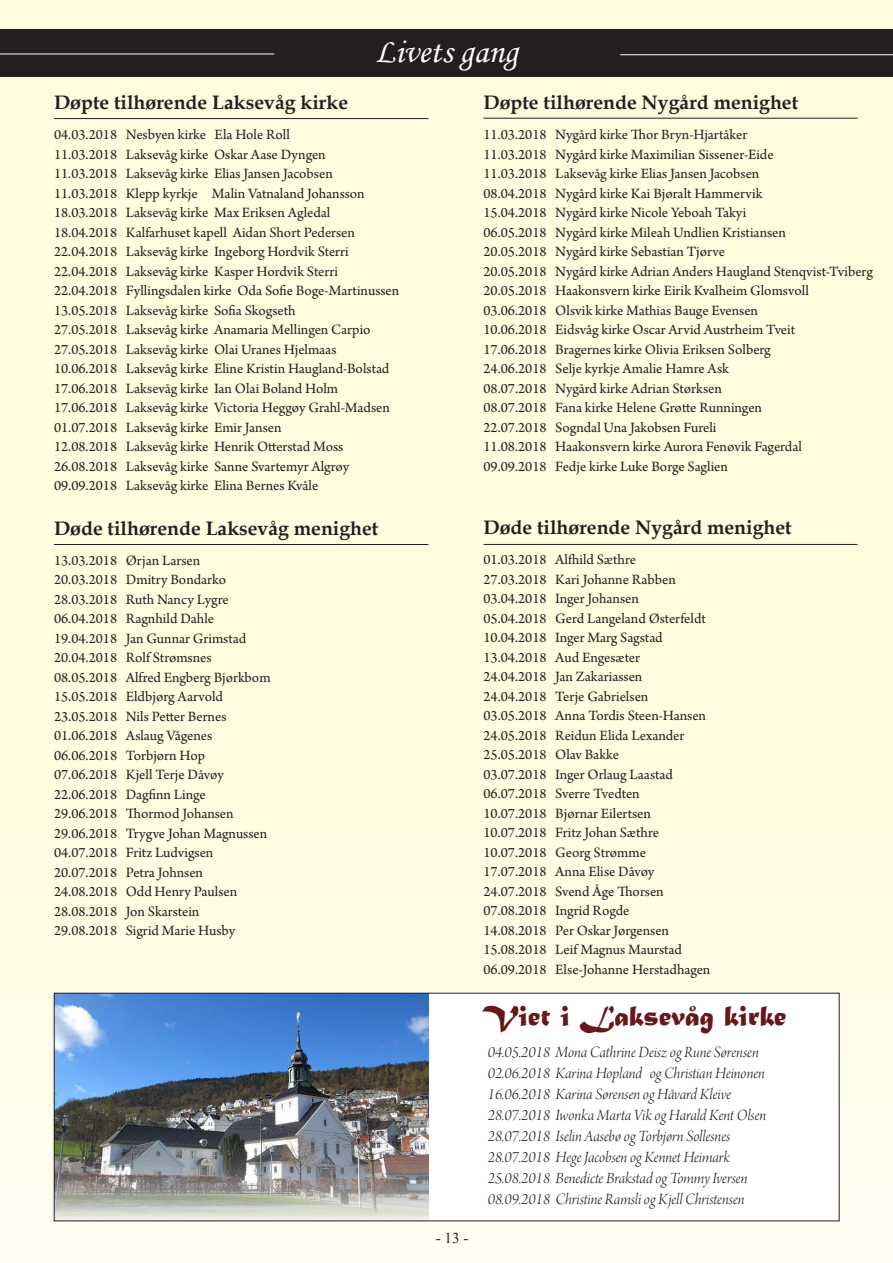
<style>
.page{position:relative;width:893px;height:1263px;background:#fffce0}
.page>*{position:absolute;margin:0;border:0;box-sizing:border-box;transform-origin:0 0}
.t1{font:34.5px "Monotype Corsiva";color:#fff}
.t2{font:30px "Matura MT Script Capitals";color:#66171a}
.t3{font:700 19.5px "Book Antiqua";color:#231f20}
.t4{font:16.5px "Arno Pro Light Italic Display";color:#231f20}
.t5{font:15px "Arno Pro";color:#231f20}
.t6{font:15px "Times New Roman";color:#231f20}
</style>
<div class="page">
<div style="left:54px;top:992px;width:785px;height:229px;background:#fff"></div>
<div style="left:0;top:29px;width:893px;height:48px;background:#231f20"></div>
<hr style="left:0;top:54px;width:274px;height:1px;background:#fff">
<hr style="left:620px;top:54px;width:273px;height:1px;background:#fff">
<img style="left:56px;top:995px;width:372px;height:224px">
<hr style="left:483px;top:118px;width:374px;height:1px;background:#231f20">
<hr style="left:54px;top:118px;width:374px;height:1px;background:#231f20">
<hr style="left:54px;top:544px;width:374px;height:1px;background:#231f20">
<hr style="left:483px;top:544px;width:374px;height:1px;background:#231f20">
<p class="t1" style="left:375px;top:30px;width:144px">Livets gang</p>
<p class="t3" style="left:483px;top:90px;width:316px">Døpte tilhørende Nygård menighet</p>
<p class="t5" style="left:483px;top:126px;width:265px">11.03.2018 Nygård kirke Thor Bryn-Hjartåker</p>
<p class="t5" style="left:483px;top:146px;width:292px">11.03.2018 Nygård kirke Maximilian Sissener-Eide</p>
<p class="t5" style="left:483px;top:165px;width:277px">11.03.2018 Laksevåg kirke Elias Jansen Jacobsen</p>
<p class="t5" style="left:483px;top:185px;width:281px">08.04.2018 Nygård kirke Kai Bjøralt Hammervik</p>
<p class="t5" style="left:483px;top:204px;width:264px">15.04.2018 Nygård kirke Nicole Yeboah Takyi</p>
<p class="t5" style="left:483px;top:224px;width:304px">06.05.2018 Nygård kirke Mileah Undlien Kristiansen</p>
<p class="t5" style="left:483px;top:243px;width:243px">20.05.2018 Nygård kirke Sebastian Tjørve</p>
<p class="t5" style="left:483px;top:263px;width:391px">20.05.2018 Nygård kirke Adrian Anders Haugland Stenqvist-Tviberg</p>
<p class="t5" style="left:483px;top:282px;width:327px">20.05.2018 Haakonsvern kirke Eirik Kvalheim Glomsvoll</p>
<p class="t5" style="left:483px;top:302px;width:276px">03.06.2018 Olsvik kirke Mathias Bauge Evensen</p>
<p class="t5" style="left:483px;top:321px;width:313px">10.06.2018 Eidsvåg kirke Oscar Arvid Austrheim Tveit</p>
<p class="t5" style="left:483px;top:341px;width:289px">17.06.2018 Bragernes kirke Olivia Eriksen Solberg</p>
<p class="t5" style="left:483px;top:360px;width:247px">24.06.2018 Selje kyrkje Amalie Hamre Ask</p>
<p class="t5" style="left:483px;top:380px;width:240px">08.07.2018 Nygård kirke Adrian Størksen</p>
<p class="t5" style="left:483px;top:399px;width:280px">08.07.2018 Fana kirke Helene Grøtte Runningen</p>
<p class="t5" style="left:483px;top:419px;width:234px">22.07.2018 Sogndal Una Jakobsen Fureli</p>
<p class="t5" style="left:483px;top:438px;width:320px">11.08.2018 Haakonsvern kirke Aurora Fenøvik Fagerdal</p>
<p class="t5" style="left:483px;top:458px;width:246px">09.09.2018 Fedje kirke Luke Borge Saglien</p>
<p class="t3" style="left:54px;top:90px;width:296px">Døpte tilhørende Laksevåg kirke</p>
<p class="t5" style="left:54px;top:126px;width:237px">04.03.2018 Nesbyen kirke Ela Hole Roll</p>
<p class="t5" style="left:54px;top:146px;width:273px">11.03.2018 Laksevåg kirke Oskar Aase Dyngen</p>
<p class="t5" style="left:54px;top:165px;width:280px">11.03.2018 Laksevåg kirke Elias Jansen Jacobsen</p>
<p class="t5" style="left:54px;top:185px;width:312px">11.03.2018 Klepp kyrkje Malin Vatnaland Johansson</p>
<p class="t5" style="left:54px;top:204px;width:278px">18.03.2018 Laksevåg kirke Max Eriksen Agledal</p>
<p class="t5" style="left:54px;top:224px;width:302px">18.04.2018 Kalfarhuset kapell Aidan Short Pedersen</p>
<p class="t5" style="left:54px;top:243px;width:296px">22.04.2018 Laksevåg kirke Ingeborg Hordvik Sterri</p>
<p class="t5" style="left:54px;top:263px;width:285px">22.04.2018 Laksevåg kirke Kasper Hordvik Sterri</p>
<p class="t5" style="left:54px;top:282px;width:347px">22.04.2018 Fyllingsdalen kirke Oda Sofie Boge-Martinussen</p>
<p class="t5" style="left:54px;top:302px;width:243px">13.05.2018 Laksevåg kirke Sofia Skogseth</p>
<p class="t5" style="left:54px;top:321px;width:318px">27.05.2018 Laksevåg kirke Anamaria Mellingen Carpio</p>
<p class="t5" style="left:54px;top:341px;width:284px">27.05.2018 Laksevåg kirke Olai Uranes Hjelmaas</p>
<p class="t5" style="left:54px;top:360px;width:337px">10.06.2018 Laksevåg kirke Eline Kristin Haugland-Bolstad</p>
<p class="t5" style="left:54px;top:380px;width:286px">17.06.2018 Laksevåg kirke Ian Olai Boland Holm</p>
<p class="t5" style="left:54px;top:399px;width:337px">17.06.2018 Laksevåg kirke Victoria Heggøy Grahl-Madsen</p>
<p class="t5" style="left:54px;top:419px;width:229px">01.07.2018 Laksevåg kirke Emir Jansen</p>
<p class="t5" style="left:54px;top:438px;width:291px">12.08.2018 Laksevåg kirke Henrik Otterstad Moss</p>
<p class="t5" style="left:54px;top:458px;width:297px">26.08.2018 Laksevåg kirke Sanne Svartemyr Algrøy</p>
<p class="t5" style="left:54px;top:477px;width:266px">09.09.2018 Laksevåg kirke Elina Bernes Kvåle</p>
<p class="t3" style="left:54px;top:515px;width:326px">Døde tilhørende Laksevåg menighet</p>
<p class="t5" style="left:54px;top:552px;width:148px">13.03.2018 Ørjan Larsen</p>
<p class="t5" style="left:54px;top:571px;width:174px">20.03.2018 Dmitry Bondarko</p>
<p class="t5" style="left:54px;top:591px;width:176px">28.03.2018 Ruth Nancy Lygre</p>
<p class="t5" style="left:54px;top:610px;width:162px">06.04.2018 Ragnhild Dahle</p>
<p class="t5" style="left:54px;top:630px;width:194px">19.04.2018 Jan Gunnar Grimstad</p>
<p class="t5" style="left:54px;top:649px;width:159px">20.04.2018 Rolf Strømsnes</p>
<p class="t5" style="left:54px;top:669px;width:218px">08.05.2018 Alfred Engberg Bjørkbom</p>
<p class="t5" style="left:54px;top:688px;width:170px">15.05.2018 Eldbjørg Aarvold</p>
<p class="t5" style="left:54px;top:708px;width:174px">23.05.2018 Nils Petter Bernes</p>
<p class="t5" style="left:54px;top:727px;width:160px">01.06.2018 Aslaug Vågenes</p>
<p class="t5" style="left:54px;top:747px;width:153px">06.06.2018 Torbjørn Hop</p>
<p class="t5" style="left:54px;top:766px;width:171px">07.06.2018 Kjell Terje Dåvøy</p>
<p class="t5" style="left:54px;top:786px;width:153px">22.06.2018 Dagfinn Linge</p>
<p class="t5" style="left:54px;top:805px;width:181px">29.06.2018 Thormod Johansen</p>
<p class="t5" style="left:54px;top:825px;width:215px">29.06.2018 Trygve Johan Magnussen</p>
<p class="t5" style="left:54px;top:844px;width:161px">04.07.2018 Fritz Ludvigsen</p>
<p class="t5" style="left:54px;top:864px;width:151px">20.07.2018 Petra Johnsen</p>
<p class="t5" style="left:54px;top:883px;width:185px">24.08.2018 Odd Henry Paulsen</p>
<p class="t5" style="left:54px;top:903px;width:147px">28.08.2018 Jon Skarstein</p>
<p class="t5" style="left:54px;top:922px;width:183px">29.08.2018 Sigrid Marie Husby</p>
<p class="t3" style="left:483px;top:514px;width:310px">Døde tilhørende Nygård menighet</p>
<p class="t5" style="left:483px;top:551px;width:154px">01.03.2018 Alfhild Sæthre</p>
<p class="t5" style="left:483px;top:570px;width:194px">27.03.2018 Kari Johanne Rabben</p>
<p class="t5" style="left:483px;top:590px;width:157px">03.04.2018 Inger Johansen</p>
<p class="t5" style="left:483px;top:609px;width:224px">05.04.2018 Gerd Langeland Østerfeldt</p>
<p class="t5" style="left:483px;top:629px;width:181px">10.04.2018 Inger Marg Sagstad</p>
<p class="t5" style="left:483px;top:648px;width:158px">13.04.2018 Aud Engesæter</p>
<p class="t5" style="left:483px;top:668px;width:160px">24.04.2018 Jan Zakariassen</p>
<p class="t5" style="left:483px;top:687px;width:166px">24.04.2018 Terje Gabrielsen</p>
<p class="t5" style="left:483px;top:707px;width:224px">03.05.2018 Anna Tordis Steen-Hansen</p>
<p class="t5" style="left:483px;top:726px;width:202px">24.05.2018 Reidun Elida Lexander</p>
<p class="t5" style="left:483px;top:746px;width:137px">25.05.2018 Olav Bakke</p>
<p class="t5" style="left:483px;top:765px;width:191px">03.07.2018 Inger Orlaug Laastad</p>
<p class="t5" style="left:483px;top:785px;width:158px">06.07.2018 Sverre Tvedten</p>
<p class="t5" style="left:483px;top:804px;width:169px">10.07.2018 Bjørnar Eilertsen</p>
<p class="t5" style="left:483px;top:824px;width:177px">10.07.2018 Fritz Johan Sæthre</p>
<p class="t5" style="left:483px;top:843px;width:164px">10.07.2018 Georg Strømme</p>
<p class="t5" style="left:483px;top:863px;width:172px">17.07.2018 Anna Elise Dåvøy</p>
<p class="t5" style="left:483px;top:882px;width:182px">24.07.2018 Svend Åge Thorsen</p>
<p class="t5" style="left:483px;top:902px;width:148px">07.08.2018 Ingrid Rogde</p>
<p class="t5" style="left:483px;top:921px;width:187px">14.08.2018 Per Oskar Jørgensen</p>
<p class="t5" style="left:483px;top:941px;width:200px">15.08.2018 Leif Magnus Maurstad</p>
<p class="t5" style="left:483px;top:960px;width:228px">06.09.2018 Else-Johanne Herstadhagen</p>
<p class="t2" style="left:481px;top:997px;width:307px">Viet i Laksevåg kirke</p>
<p class="t6" style="left:436px;top:1227px;width:34px">- 13 -</p>
<p class="t4" style="left:488px;top:1043px;width:273px">04.05.2018 Mona Cathrine Deisz og Rune Sørensen</p>
<p class="t4" style="left:488px;top:1064px;width:279px">02.06.2018 Karina Hopland og Christian Heinonen</p>
<p class="t4" style="left:488px;top:1085px;width:245px">16.06.2018 Karina Sørensen og Håvard Kleive</p>
<p class="t4" style="left:488px;top:1106px;width:280px">28.07.2018 Iwonka Marta Vik og Harald Kent Olsen</p>
<p class="t4" style="left:488px;top:1127px;width:244px">28.07.2018 Iselin Aasebø og Torbjørn Sollesnes</p>
<p class="t4" style="left:488px;top:1148px;width:244px">28.07.2018 Hege Jacobsen og Kennet Heimark</p>
<p class="t4" style="left:488px;top:1169px;width:261px">25.08.2018 Benedicte Brakstad og Tommy Iversen</p>
<p class="t4" style="left:488px;top:1190px;width:258px">08.09.2018 Christine Ramsli og Kjell Christensen</p>
</div>
